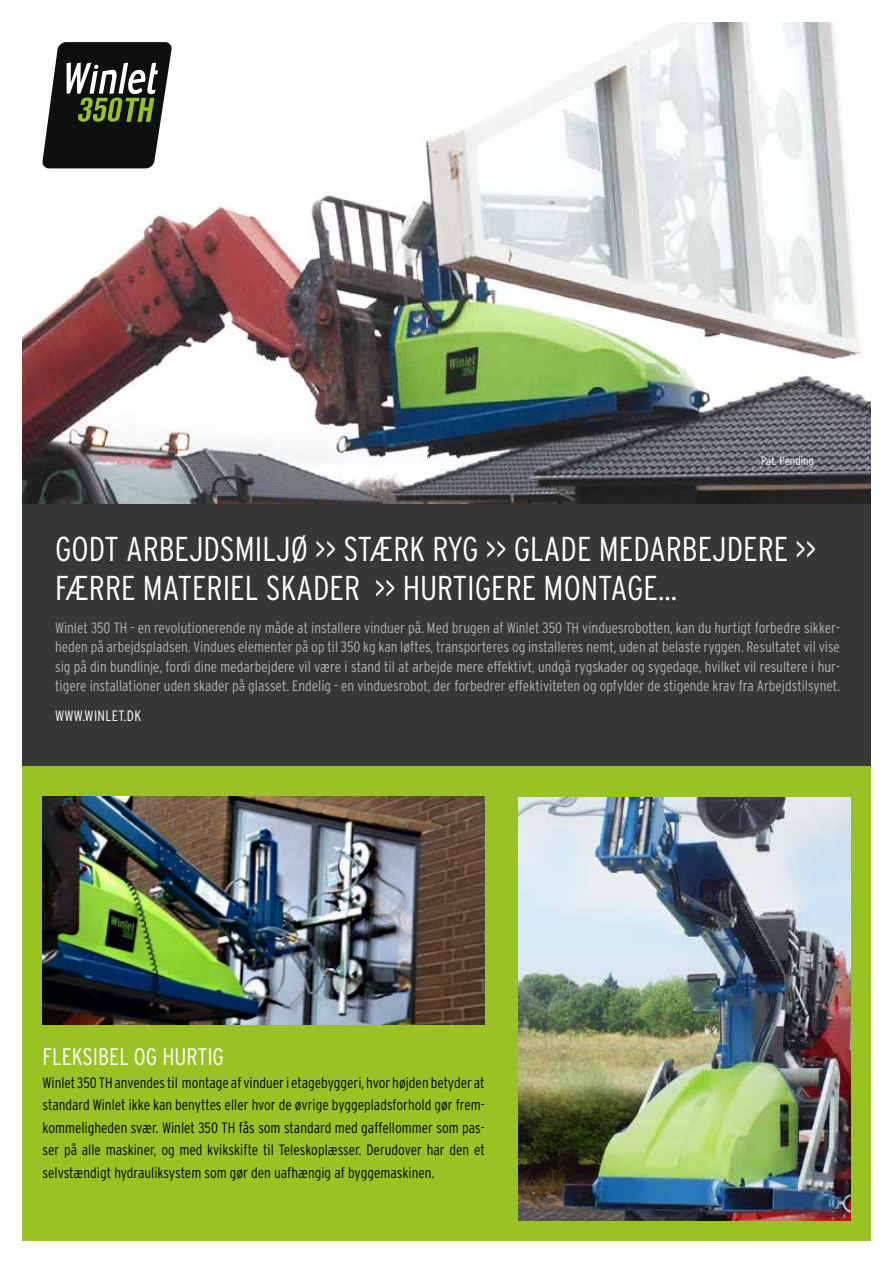
<style>
.page{position:relative;width:893px;height:1263px;background:#fff}
.page>*{position:absolute;margin:0;border:0;box-sizing:border-box;transform-origin:0 0}
.t1{font:300 condensed 34.5px "Interstate";color:#fff}
.t2{font:300 condensed 24px "Interstate";color:#fff}
.t3{font:300 condensed 15px/19.5px "Interstate";color:#b2b2b2;text-align:justify}
.t4{font:300 condensed 15px/22.5px "Interstate";color:#000;text-align:justify}
.t5{font:300 condensed 15px "Interstate";letter-spacing:.02em;color:#fff}
.t6{font:300 condensed 12px "Interstate";color:#fff}
</style>
<div class="page">
<div style="left:0;top:723px;width:893px;height:540px;background:#99c322"></div>
<img style="left:22px;top:22px;width:849px;height:482px">
<div style="left:0;top:504px;width:893px;height:261px;background:#373736"></div>
<img style="left:43px;top:796px;width:442px;height:229px">
<img style="left:519px;top:797px;width:331px;height:423px">
<svg style="left:42px;top:42px;width:130px;height:126px"></svg>
<div style="left:0;top:1242px;width:893px;height:21px;background:#fff"></div>
<div style="left:0;top:0;width:21px;height:1263px;background:#fff"></div>
<div style="left:872px;top:0;width:21px;height:1263px;background:#fff"></div>
<p class="t6" style="left:761px;top:453px;width:54px">Pat. Pending</p>
<h1 class="t1" style="left:55px;top:527px;width:627px">godt Arbejdsmiljø &gt;&gt; stærk RYG &gt;&gt; gLADE MEDARBEJDERE</h1>
<h1 class="t1" style="left:796px;top:527px;width:22px">&gt;&gt;</h1>
<h1 class="t1" style="left:55px;top:566px;width:397px">Færre materiel skader &gt;&gt; HURTIGERE</h1>
<h1 class="t1" style="left:544px;top:566px;width:135px">MO NTAGE...</h1>
<p class="t3" style="left:55px;top:617px;width:786px">Winlet 350 TH - en revolutionerende ny måde at installere vinduer på. Med brugen af Winlet 350 TH vinduesrobotten, kan du hurtigt forbedre sikker&shy;heden på arbejdspladsen. Vindues elementer på op til 350 kg kan løftes, transporteres og installeres nemt, uden at belaste ryggen. Resultatet vil vise sig på din bundlinje, fordi dine medarbejdere vil være i stand til at arbejde mere effektivt, undgå rygskader og sygedage, hvilket vil resultere i hur&shy;tigere installationer uden skader på glasset. Endelig - en vinduesrobot, der forbedrer effektiviteten og opfylder de stigende krav fra Arbejdstilsynet.</p>
<p class="t5" style="left:55px;top:707px;width:88px">www.winlet.dk</p>
<h2 class="t2" style="left:43px;top:1042px;width:154px">Fleksibel OG HURTIG</h2>
<p class="t4" style="left:43px;top:1071px;width:444px">Winlet 350 TH anvendes til montage af vinduer i etagebyggeri, hvor højden betyder at standard Winlet ikke kan benyttes eller hvor de øvrige byggepladsforhold gør frem&shy;kommeligheden svær. Winlet 350 TH fås som standard med gaffellommer som pas&shy;ser på alle maskiner, og med kvikskifte til Teleskoplæsser. Derudover har den et selvstændigt hydrauliksystem som gør den uafhængig af byggemaskinen.</p>
</div>
